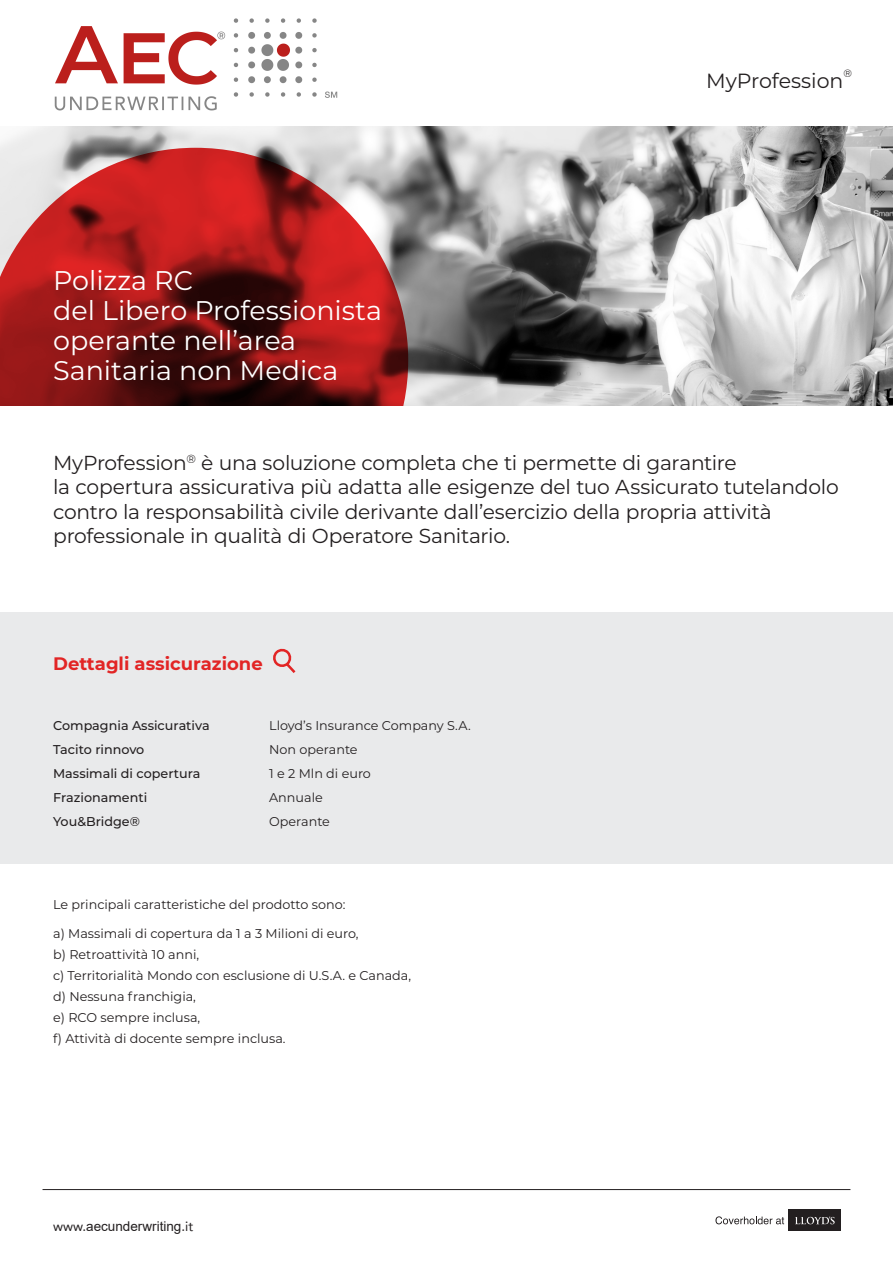
<style>
.page{position:relative;width:893px;height:1263px;background:#fff}
.page>*{position:absolute;margin:0;border:0;box-sizing:border-box;transform-origin:0 0}
.t1{font:27px/30px "Montserrat";color:#fff}
.t2{font:20.55px "Montserrat";color:#231f20}
.t3{font:20.25px/24.3px "Montserrat";letter-spacing:-.015em;color:#231f20}
.t4{font:700 18px "Montserrat";color:#e22525}
.t5{font:13.5px "Arial";color:#231f20}
.t6{font:12.75px "Montserrat";color:#231f20}
.t7{font:500 12.75px "Montserrat";color:#231f20}
.t8{font:10.65px "Montserrat";color:#231f20}
.s1{font-family:"Avenir"}
</style>
<div class="page">
<hr style="left:43px;top:1189px;width:807px;height:1px;background:#231f20">
<div style="left:789px;top:1210px;width:52px;height:21px;background:#231f20"></div>
<svg style="left:795px;top:1216px;width:40px;height:8px"></svg>
<svg style="left:715px;top:1216px;width:69px;height:8px"></svg>
<img style="left:0;top:126px;width:893px;height:279px">
<svg style="left:0;top:148px;width:408px;height:257px;background:#9d3434"></svg>
<div style="left:0;top:612px;width:893px;height:252px;background:#e9eaeb"></div>
<svg style="left:273px;top:648px;width:23px;height:25px"></svg>
<img style="left:54px;top:18px;width:284px;height:93px">
<p class="t1" style="left:53px;top:264px;width:330px">Polizza RC<br>del Libero Professionista operante nell’area<br>Sanitaria non Medica</p>
<p class="t2" style="left:706px;top:67px;width:139px">MyProfession</p>
<p class="t8" style="left:843px;top:66px;width:10px">®</p>
<p class="t3" style="left:53px;top:450px;width:787px">MyProfession<sup>®</sup> è una soluzione completa che ti permette di garantire<br>la copertura assicurativa più adatta alle esigenze del tuo Assicurato tutelandolo contro la responsabilità civile derivante dall’esercizio della propria attività professionale in qualità di Operatore Sanitario.</p>
<p class="t4" style="left:53px;top:651px;width:211px">Dettagli assicurazione</p>
<p class="t7" style="left:53px;top:716px;width:158px">Compagnia Assicurativa</p>
<p class="t6" style="left:269px;top:716px;width:203px">Lloyd’s Insurance Company S.A.</p>
<p class="t7" style="left:53px;top:740px;width:93px">Tacito rinnovo</p>
<p class="t6" style="left:269px;top:740px;width:90px">Non operante</p>
<p class="t7" style="left:53px;top:764px;width:149px">Massimali di copertura</p>
<p class="t6" style="left:269px;top:764px;width:103px">1 e 2 Mln di euro</p>
<p class="t7" style="left:53px;top:788px;width:96px">Frazionamenti</p>
<p class="t6" style="left:269px;top:788px;width:55px">Annuale</p>
<p class="t7" style="left:53px;top:812px;width:88px">You&amp;Bridge®</p>
<p class="t6" style="left:269px;top:812px;width:62px">Operante</p>
<p class="t6" style="left:53px;top:895px;width:294px">Le principali caratteristiche del prodotto sono:</p>
<p class="t6" style="left:53px;top:925px;width:307px">a) Massimali di copertura da 1 a 3 Milioni di euro,</p>
<p class="t6" style="left:53px;top:946px;width:147px">b) Retroattività 10 anni,</p>
<p class="t6" style="left:53px;top:967px;width:359px">c) Territorialità Mondo con esclusione di U.S.A. e Canada,</p>
<p class="t6" style="left:53px;top:988px;width:144px">d) Nessuna franchigia,</p>
<p class="t6" style="left:53px;top:1009px;width:149px">e) RCO sempre inclusa,</p>
<p class="t6" style="left:53px;top:1030px;width:234px">f) Attività di docente sempre inclusa.</p>
<p class="t5" style="left:53px;top:1219px;width:142px"><span class="s1">www.</span>aecunderwriting<span class="s1">.it</span></p>
</div>
